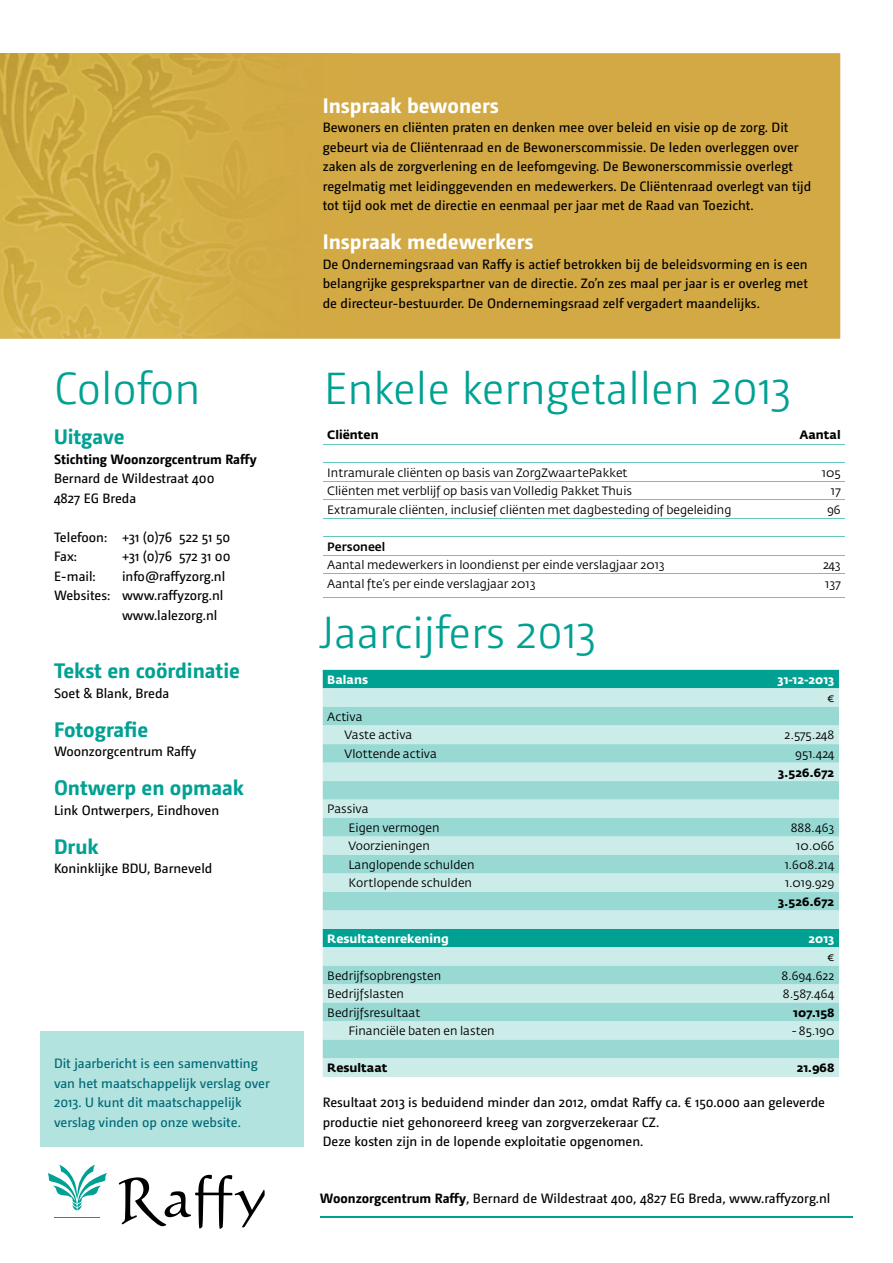
<style>
.page{position:relative;width:893px;height:1263px;background:#fff}
.page>*{position:absolute;margin:0;border:0;box-sizing:border-box;transform-origin:0 0}
.t1{font:300 45px "Camingo";color:#00a193}
.t2{font:700 21px "Camingo";color:#00a193}
.t3{font:700 21px "Camingo";color:#fff}
.t4{font:13.5px/19.5px "Camingo";color:#000}
.t5{font:13.5px/19.5px "Camingo";color:#006876}
.t6{font:700 13.5px "Camingo";color:#000}
.t7{font:12px/18.5px "Fedra Sans Std";color:#000}
.t8{font:700 12px "Fedra Sans Std";color:#000}
.t9{font:700 12px "Fedra Sans Std";color:#fff}
.t10{font:500 12px "Fedra Sans Std";color:#000}
.s1{font-weight:700}
</style>
<div class="page">
<div style="left:40px;top:1031px;width:264px;height:115px;background:#b3e3df"></div>
<div style="left:323px;top:670px;width:516px;height:18px;background:#00a193"></div>
<div style="left:323px;top:688px;width:516px;height:389px;background:#ccece9"></div>
<svg style="left:323px;top:707px;width:516px;height:351px;background:#a9dfda"></svg>
<hr style="left:323px;top:444px;width:443px;height:1px;background:#66c7be">
<hr style="left:766px;top:444px;width:79px;height:1px;background:#66c7be">
<hr style="left:323px;top:462px;width:443px;height:1px;background:#66c7be">
<hr style="left:766px;top:462px;width:79px;height:1px;background:#66c7be">
<hr style="left:323px;top:481px;width:443px;height:1px;background:#66c7be">
<hr style="left:766px;top:481px;width:79px;height:1px;background:#66c7be">
<hr style="left:323px;top:500px;width:443px;height:1px;background:#66c7be">
<hr style="left:766px;top:500px;width:79px;height:1px;background:#66c7be">
<hr style="left:323px;top:518px;width:443px;height:1px;background:#66c7be">
<hr style="left:766px;top:518px;width:79px;height:1px;background:#66c7be">
<hr style="left:323px;top:536px;width:443px;height:1px;background:#66c7be">
<hr style="left:766px;top:536px;width:79px;height:1px;background:#66c7be">
<hr style="left:323px;top:555px;width:443px;height:1px;background:#66c7be">
<hr style="left:766px;top:555px;width:79px;height:1px;background:#66c7be">
<hr style="left:323px;top:573px;width:443px;height:1px;background:#66c7be">
<hr style="left:766px;top:573px;width:79px;height:1px;background:#66c7be">
<hr style="left:323px;top:597px;width:443px;height:1px;background:#66c7be">
<hr style="left:766px;top:597px;width:79px;height:1px;background:#66c7be">
<svg style="left:49px;top:1164px;width:216px;height:65px"></svg>
<hr style="left:320px;top:1216px;width:533px;height:2px;background:#00a193">
<div style="left:0;top:53px;width:840px;height:286px;background:#d2a944"></div>
<img style="left:0;top:53px;width:352px;height:285px">
<h1 class="t1" style="left:54px;top:362px;width:148px">Colofon</h1>
<h2 class="t2" style="left:54px;top:424px;width:72px">Uitgave</h2>
<p class="t6" style="left:54px;top:450px;width:204px">Stichting Woonzorgcentrum Raffy</p>
<p class="t4" style="left:54px;top:469px;width:162px">Bernard de Wildestraat 400<br>4827 EG Breda</p>
<p class="t4" style="left:54px;top:527px;width:178px">Telefoon: +31 (0)76 522 51 50<br>Fax:</p>
<p class="t4" style="left:122px;top:547px;width:110px">+31 (0)76 572 31 00</p>
<p class="t4" style="left:54px;top:566px;width:43px">E-mail:</p>
<p class="t4" style="left:122px;top:566px;width:105px">info@raffyzorg.nl</p>
<p class="t4" style="left:54px;top:586px;width:171px">Websites: www.raffyzorg.nl</p>
<p class="t4" style="left:122px;top:605px;width:97px">www.lalezorg.nl</p>
<h2 class="t2" style="left:54px;top:658px;width:188px">Tekst en coördinatie</h2>
<p class="t4" style="left:54px;top:683px;width:117px">Soet &amp; Blank, Breda</p>
<h2 class="t2" style="left:54px;top:716px;width:96px">Fotografie</h2>
<p class="t4" style="left:54px;top:742px;width:144px">Woonzorgcentrum Raffy</p>
<h2 class="t2" style="left:54px;top:775px;width:192px">Ontwerp en opmaak</h2>
<p class="t4" style="left:54px;top:800px;width:167px">Link Ontwerpers, Eindhoven</p>
<h2 class="t2" style="left:54px;top:833px;width:46px">Druk</h2>
<p class="t4" style="left:54px;top:859px;width:160px">Koninklijke BDU, Barneveld</p>
<p class="t5" style="left:54px;top:1054px;width:217px">Dit jaarbericht is een samenvatting van het maatschappelijk verslag over 2013. U kunt dit maatschappelijk verslag vinden op onze website.</p>
<h2 class="t3" style="left:323px;top:92px;width:177px">Inspraak bewoners</h2>
<p class="t4" style="left:323px;top:118px;width:490px">Bewoners en cliënten praten en denken mee over beleid en visie op de zorg. Dit gebeurt via de Cliëntenraad en de Bewonerscommissie. De leden overleggen over zaken als de zorgverlening en de leefomgeving. De Bewonerscommissie overlegt regelmatig met leidinggevenden en medewerkers. De Cliëntenraad overlegt van tijd tot tijd ook met de directie en eenmaal per jaar met de Raad van Toezicht.</p>
<h2 class="t3" style="left:323px;top:229px;width:212px">Inspraak medewerkers</h2>
<p class="t4" style="left:323px;top:254px;width:487px;text-align:justify">De Ondernemingsraad van Raffy is actief betrokken bij de beleidsvorming en is een belangrijke gesprekspartner van de directie. Zo’n zes maal per jaar is er overleg met de directeur-bestuurder. De Ondernemingsraad zelf vergadert maandelijks.</p>
<h1 class="t1" style="left:324px;top:362px;width:468px">Enkele kerngetallen 2013</h1>
<p class="t8" style="left:327px;top:427px;width:53px">Cliënten</p>
<p class="t8" style="left:799px;top:427px;width:43px">Aantal</p>
<p class="t7" style="left:327px;top:463px;width:302px">Intramurale cliënten op basis van ZorgZwaartePakket</p>
<p class="t7" style="left:822px;top:463px;width:20px">105</p>
<p class="t7" style="left:327px;top:481px;width:306px">Cliënten met verblijf op basis van Volledig Pakket Thuis</p>
<p class="t7" style="left:831px;top:481px;width:11px">17</p>
<p class="t7" style="left:327px;top:500px;width:406px">Extramurale cliënten, inclusief cliënten met dagbesteding of begeleiding</p>
<p class="t7" style="left:827px;top:500px;width:15px">96</p>
<p class="t10" style="left:327px;top:539px;width:59px">Personeel</p>
<p class="t7" style="left:327px;top:556px;width:339px">Aantal medewerkers in loondienst per einde verslagjaar 2013</p>
<p class="t7" style="left:823px;top:556px;width:19px">243</p>
<p class="t7" style="left:327px;top:574px;width:210px">Aantal fte’s per einde verslagjaar 2013</p>
<p class="t7" style="left:825px;top:574px;width:17px">137</p>
<h1 class="t1" style="left:320px;top:607px;width:277px">Jaarcijfers 2013</h1>
<p class="t9" style="left:327px;top:672px;width:42px">Balans</p>
<p class="t9" style="left:777px;top:672px;width:58px">31-12-2013</p>
<p class="t7" style="left:827px;top:689px;width:9px">€</p>
<p class="t7" style="left:345px;top:707px;width:69px;text-indent:-17px">Activa<br>Vaste activa</p>
<p class="t7" style="left:785px;top:726px;width:51px">2.575.248</p>
<p class="t7" style="left:345px;top:745px;width:94px">Vlottende activa</p>
<p class="t7" style="left:795px;top:745px;width:41px">951.424</p>
<p class="t8" style="left:778px;top:765px;width:58px">3.526.672</p>
<p class="t7" style="left:349px;top:800px;width:92px;text-indent:-21px">Passiva<br>Eigen vermogen</p>
<p class="t7" style="left:791px;top:818px;width:45px">888.463</p>
<p class="t7" style="left:349px;top:837px;width:83px">Voorzieningen</p>
<p class="t7" style="left:796px;top:837px;width:40px">10.066</p>
<p class="t7" style="left:349px;top:855px;width:127px">Langlopende schulden</p>
<p class="t7" style="left:785px;top:855px;width:51px">1.608.214</p>
<p class="t7" style="left:349px;top:874px;width:125px">Kortlopende schulden</p>
<p class="t7" style="left:785px;top:874px;width:51px">1.019.929</p>
<p class="t8" style="left:778px;top:894px;width:58px">3.526.672</p>
<p class="t9" style="left:327px;top:931px;width:123px">Resultatenrekening</p>
<p class="t9" style="left:808px;top:931px;width:28px">2013</p>
<p class="t7" style="left:827px;top:948px;width:9px">€</p>
<p class="t7" style="left:327px;top:966px;width:115px">Bedrijfsopbrengsten</p>
<p class="t7" style="left:781px;top:966px;width:55px">8.694.622</p>
<p class="t7" style="left:327px;top:985px;width:78px">Bedrijfslasten</p>
<p class="t7" style="left:783px;top:985px;width:53px">8.587.464</p>
<p class="t7" style="left:327px;top:1003px;width:95px">Bedrijfsresultaat</p>
<p class="t8" style="left:793px;top:1005px;width:43px">107.158</p>
<p class="t7" style="left:349px;top:1022px;width:148px">Financiële baten en lasten</p>
<p class="t7" style="left:792px;top:1022px;width:44px">- 85.190</p>
<p class="t8" style="left:327px;top:1060px;width:62px">Resultaat</p>
<p class="t8" style="left:797px;top:1060px;width:39px">21.968</p>
<p class="t4" style="left:323px;top:1093px;width:504px">Resultaat 2013 is beduidend minder dan 2012, omdat Raffy ca. € 150.000 aan geleverde productie niet gehonoreerd kreeg van zorgverzekeraar CZ.<br>Deze kosten zijn in de lopende exploitatie opgenomen.</p>
<p class="t4" style="left:320px;top:1189px;width:512px"><span class="s1">Woonzorgcentrum Raffy</span>, Bernard de Wildestraat 400, 4827 EG Breda, www.raffyzorg.nl</p>
</div>
